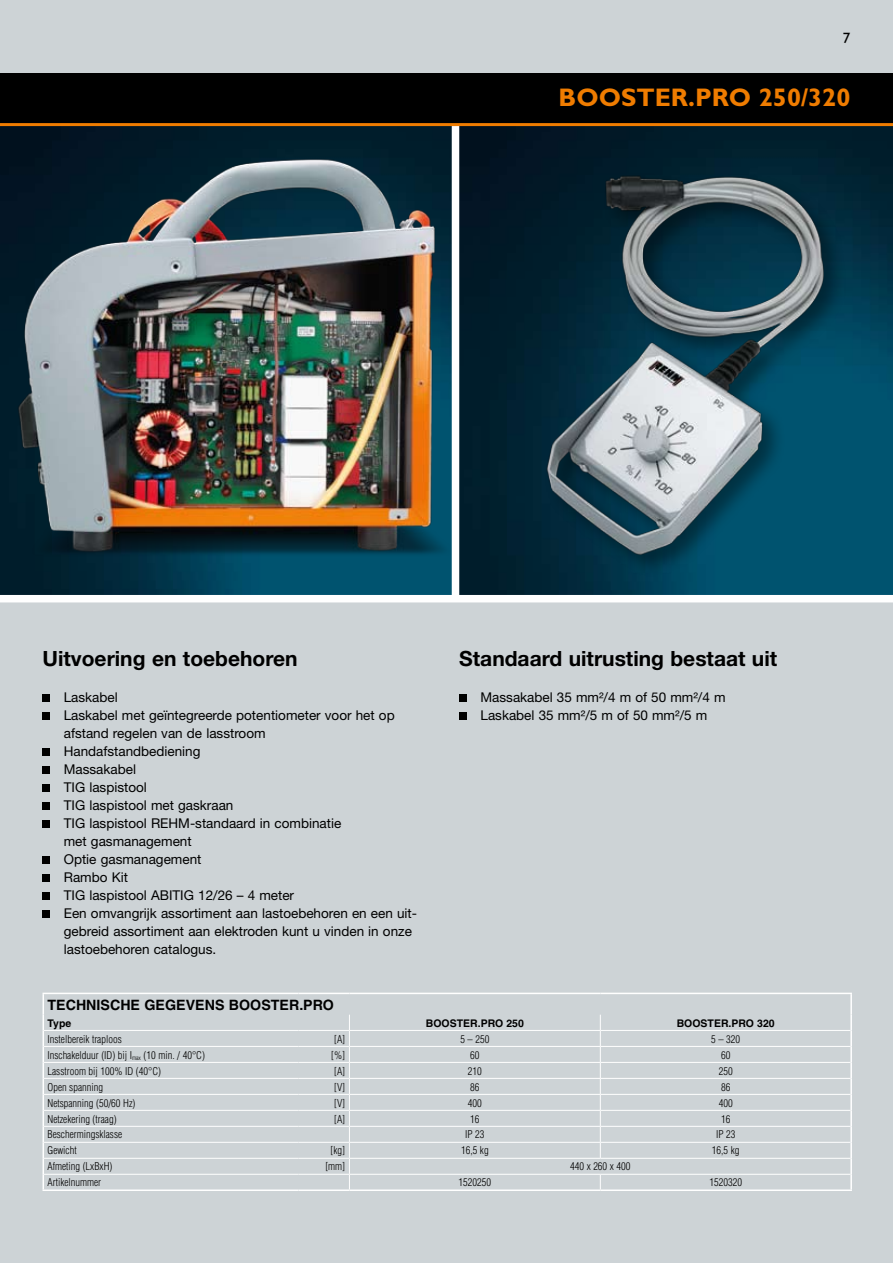
<style>
.page{position:relative;width:893px;height:1263px;background:#cdd3d6}
.page>*{position:absolute;margin:0;border:0;box-sizing:border-box;transform-origin:0 0}
.t1{font:700 25.5px "Gill Sans";color:#ef7c00}
.t2{font:700 21px "Helvetica Neue";color:#000}
.t3{font:15px "Gill Sans";color:#000}
.t4{font:700 14.25px "Helvetica";color:#000}
.t5{font:13.5px/18px "Helvetica Neue";color:#000}
.t6{font:300 condensed 10.5px "Helvetica";color:#000}
.t7{font:700 10.5px "Helvetica";color:#000}
</style>
<div class="page">
<img style="left:0;top:126px;width:893px;height:469px">
<img style="left:0;top:154px;width:452px;height:404px">
<div style="left:452px;top:125px;width:7px;height:473px;background:#fff"></div>
<div style="left:0;top:73px;width:893px;height:52px;background:#000"></div>
<div style="left:0;top:595px;width:893px;height:7px;background:#fff"></div>
<hr style="left:0;top:123px;width:893px;height:3px;background:#ef7c00">
<div style="left:543px;top:172px;width:345px;height:449px;background:#000;opacity:.4"></div>
<img style="left:527px;top:156px;width:309px;height:413px">
<hr style="left:44px;top:1030px;width:254px;height:1px;background:#fff">
<hr style="left:298px;top:1030px;width:51px;height:1px;background:#fff">
<hr style="left:349px;top:1030px;width:251px;height:1px;background:#fff">
<hr style="left:600px;top:1030px;width:250px;height:1px;background:#fff">
<hr style="left:44px;top:1046px;width:254px;height:1px;background:#fff">
<hr style="left:298px;top:1046px;width:51px;height:1px;background:#fff">
<hr style="left:349px;top:1046px;width:251px;height:1px;background:#fff">
<hr style="left:600px;top:1046px;width:250px;height:1px;background:#fff">
<hr style="left:44px;top:1062px;width:254px;height:1px;background:#fff">
<hr style="left:298px;top:1062px;width:51px;height:1px;background:#fff">
<hr style="left:349px;top:1062px;width:251px;height:1px;background:#fff">
<hr style="left:600px;top:1062px;width:250px;height:1px;background:#fff">
<hr style="left:44px;top:1078px;width:254px;height:1px;background:#fff">
<hr style="left:298px;top:1078px;width:51px;height:1px;background:#fff">
<hr style="left:349px;top:1078px;width:251px;height:1px;background:#fff">
<hr style="left:600px;top:1078px;width:250px;height:1px;background:#fff">
<hr style="left:44px;top:1094px;width:254px;height:1px;background:#fff">
<hr style="left:298px;top:1094px;width:51px;height:1px;background:#fff">
<hr style="left:349px;top:1094px;width:251px;height:1px;background:#fff">
<hr style="left:600px;top:1094px;width:250px;height:1px;background:#fff">
<hr style="left:44px;top:1110px;width:254px;height:1px;background:#fff">
<hr style="left:298px;top:1110px;width:51px;height:1px;background:#fff">
<hr style="left:349px;top:1110px;width:251px;height:1px;background:#fff">
<hr style="left:600px;top:1110px;width:250px;height:1px;background:#fff">
<hr style="left:44px;top:1126px;width:254px;height:1px;background:#fff">
<hr style="left:298px;top:1126px;width:51px;height:1px;background:#fff">
<hr style="left:349px;top:1126px;width:251px;height:1px;background:#fff">
<hr style="left:600px;top:1126px;width:250px;height:1px;background:#fff">
<hr style="left:44px;top:1142px;width:254px;height:1px;background:#fff">
<hr style="left:298px;top:1142px;width:51px;height:1px;background:#fff">
<hr style="left:349px;top:1142px;width:251px;height:1px;background:#fff">
<hr style="left:600px;top:1142px;width:250px;height:1px;background:#fff">
<svg style="left:600px;top:1015px;width:1px;height:143px"></svg>
<hr style="left:44px;top:1158px;width:254px;height:1px;background:#fff">
<hr style="left:298px;top:1158px;width:51px;height:1px;background:#fff">
<hr style="left:349px;top:1158px;width:251px;height:1px;background:#fff">
<hr style="left:600px;top:1158px;width:250px;height:1px;background:#fff">
<hr style="left:44px;top:1174px;width:254px;height:1px;background:#fff">
<hr style="left:298px;top:1174px;width:51px;height:1px;background:#fff">
<hr style="left:349px;top:1174px;width:251px;height:1px;background:#fff">
<svg style="left:349px;top:1015px;width:1px;height:174px"></svg>
<hr style="left:600px;top:1174px;width:250px;height:1px;background:#fff">
<svg style="left:600px;top:1174px;width:1px;height:15px"></svg>
<hr style="left:43px;top:993px;width:255px;height:1px;background:#fff">
<hr style="left:298px;top:993px;width:51px;height:1px;background:#fff">
<hr style="left:349px;top:993px;width:251px;height:1px;background:#fff">
<hr style="left:600px;top:993px;width:252px;height:1px;background:#fff">
<hr style="left:850px;top:994px;width:2px;height:21px;background:#fff">
<svg style="left:43px;top:994px;width:1px;height:195px"></svg>
<svg style="left:850px;top:1015px;width:2px;height:174px"></svg>
<hr style="left:43px;top:1189px;width:255px;height:2px;background:#fff">
<hr style="left:298px;top:1189px;width:51px;height:2px;background:#fff">
<hr style="left:349px;top:1189px;width:251px;height:2px;background:#fff">
<hr style="left:600px;top:1189px;width:252px;height:2px;background:#fff">
<div style="left:43px;top:694px;width:7px;height:8px;background:#000"></div>
<div style="left:43px;top:712px;width:7px;height:8px;background:#000"></div>
<div style="left:43px;top:748px;width:7px;height:8px;background:#000"></div>
<div style="left:43px;top:766px;width:7px;height:8px;background:#000"></div>
<div style="left:43px;top:784px;width:7px;height:8px;background:#000"></div>
<div style="left:43px;top:802px;width:7px;height:8px;background:#000"></div>
<div style="left:43px;top:820px;width:7px;height:8px;background:#000"></div>
<div style="left:43px;top:856px;width:7px;height:8px;background:#000"></div>
<div style="left:43px;top:874px;width:7px;height:8px;background:#000"></div>
<div style="left:43px;top:892px;width:7px;height:8px;background:#000"></div>
<div style="left:43px;top:910px;width:7px;height:8px;background:#000"></div>
<div style="left:459px;top:694px;width:8px;height:8px;background:#000"></div>
<div style="left:459px;top:712px;width:8px;height:8px;background:#000"></div>
<p class="t3" style="left:843px;top:29px;width:9px">7</p>
<h1 class="t1" style="left:559px;top:83px;width:38px">BOOSTER</h1>
<h1 class="t1" style="left:688px;top:83px;width:164px">.PRO 250/320</h1>
<h2 class="t2" style="left:43px;top:646px;width:257px">Uitvoering en toebehoren</h2>
<p class="t5" style="left:64px;top:688px;width:355px">Laskabel<br>Laskabel met geïntegreerde potentiometer voor het op afstand regelen van de lasstroom<br>Handafstandbediening<br>Massakabel<br>TIG laspistool<br>TIG laspistool met gaskraan<br>TIG laspistool REHM-standaard in combinatie<br>met gasmanagement<br>Optie gasmanagement<br>Rambo Kit<br>TIG laspistool ABITIG 12/26 – 4 meter<br>Een omvangrijk assortiment aan lastoebehoren en een uit&shy;gebreid assortiment aan elektroden kunt u vinden in onze lastoebehoren catalogus.</p>
<h2 class="t2" style="left:459px;top:646px;width:319px">Standaard uitrusting bestaat uit</h2>
<p class="t5" style="left:480px;top:688px;width:247px">Massakabel 35 mm²/4 m of 50 mm²/4 m<br>Laskabel 35 mm²/5 m of 50 mm²/5 m</p>
<p class="t4" style="left:48px;top:996px;width:288px">TECHNISCHE GEGEVENS BOOSTER.PRO</p>
<p class="t7" style="left:48px;top:1016px;width:25px">TYPE</p>
<p class="t7" style="left:426px;top:1016px;width:17px">BOOS</p>
<p class="t7" style="left:457px;top:1016px;width:69px">TER.PRO 250</p>
<p class="t7" style="left:677px;top:1016px;width:17px">BOOS</p>
<p class="t7" style="left:708px;top:1016px;width:69px">TER.PRO 320</p>
<p class="t6" style="left:48px;top:1033px;width:76px">Instelbereik traploos</p>
<p class="t6" style="left:334px;top:1033px;width:13px">[A]</p>
<p class="t6" style="left:460px;top:1033px;width:31px">5 – 250</p>
<p class="t6" style="left:711px;top:1033px;width:31px">5 – 320</p>
<p class="t6" style="left:48px;top:1049px;width:159px">Inschakelduur (ID) bij I<sub>max</sub> (10 min. / 40°C)</p>
<p class="t6" style="left:331px;top:1049px;width:16px">[%]</p>
<p class="t6" style="left:470px;top:1049px;width:11px">60</p>
<p class="t6" style="left:721px;top:1049px;width:11px">60</p>
<p class="t6" style="left:48px;top:1065px;width:115px">Lasstroom bij 100% ID (40°C)</p>
<p class="t6" style="left:334px;top:1065px;width:13px">[A]</p>
<p class="t6" style="left:468px;top:1065px;width:15px">210</p>
<p class="t6" style="left:719px;top:1065px;width:15px">250</p>
<p class="t6" style="left:48px;top:1080px;width:57px">Open spanning</p>
<p class="t6" style="left:334px;top:1080px;width:13px">[V]</p>
<p class="t6" style="left:470px;top:1080px;width:11px">86</p>
<p class="t6" style="left:721px;top:1080px;width:11px">86</p>
<p class="t6" style="left:48px;top:1096px;width:89px">Netspanning (50/60 Hz)</p>
<p class="t6" style="left:334px;top:1096px;width:13px">[V]</p>
<p class="t6" style="left:468px;top:1096px;width:15px">400</p>
<p class="t6" style="left:719px;top:1096px;width:15px">400</p>
<p class="t6" style="left:48px;top:1112px;width:71px">Netzekering (traag)</p>
<p class="t6" style="left:334px;top:1112px;width:13px">[A]</p>
<p class="t6" style="left:470px;top:1112px;width:11px">16</p>
<p class="t6" style="left:721px;top:1112px;width:11px">16</p>
<p class="t6" style="left:48px;top:1128px;width:76px">Beschermingsklasse</p>
<p class="t6" style="left:465px;top:1128px;width:21px">IP 23</p>
<p class="t6" style="left:716px;top:1128px;width:21px">IP 23</p>
<p class="t6" style="left:48px;top:1144px;width:31px">Gewicht</p>
<p class="t6" style="left:331px;top:1144px;width:16px">[kg]</p>
<p class="t6" style="left:461px;top:1144px;width:29px">16,5 kg</p>
<p class="t6" style="left:712px;top:1144px;width:29px">16,5 kg</p>
<p class="t6" style="left:48px;top:1160px;width:66px">Afmeting (LxBxH)</p>
<p class="t6" style="left:325px;top:1160px;width:21px">[mm]</p>
<p class="t6" style="left:570px;top:1160px;width:62px">440 x 260 x 400</p>
<p class="t6" style="left:48px;top:1176px;width:55px">Artikelnummer</p>
<p class="t6" style="left:459px;top:1176px;width:34px">1520250</p>
<p class="t6" style="left:709px;top:1176px;width:34px">1520320</p>
</div>
